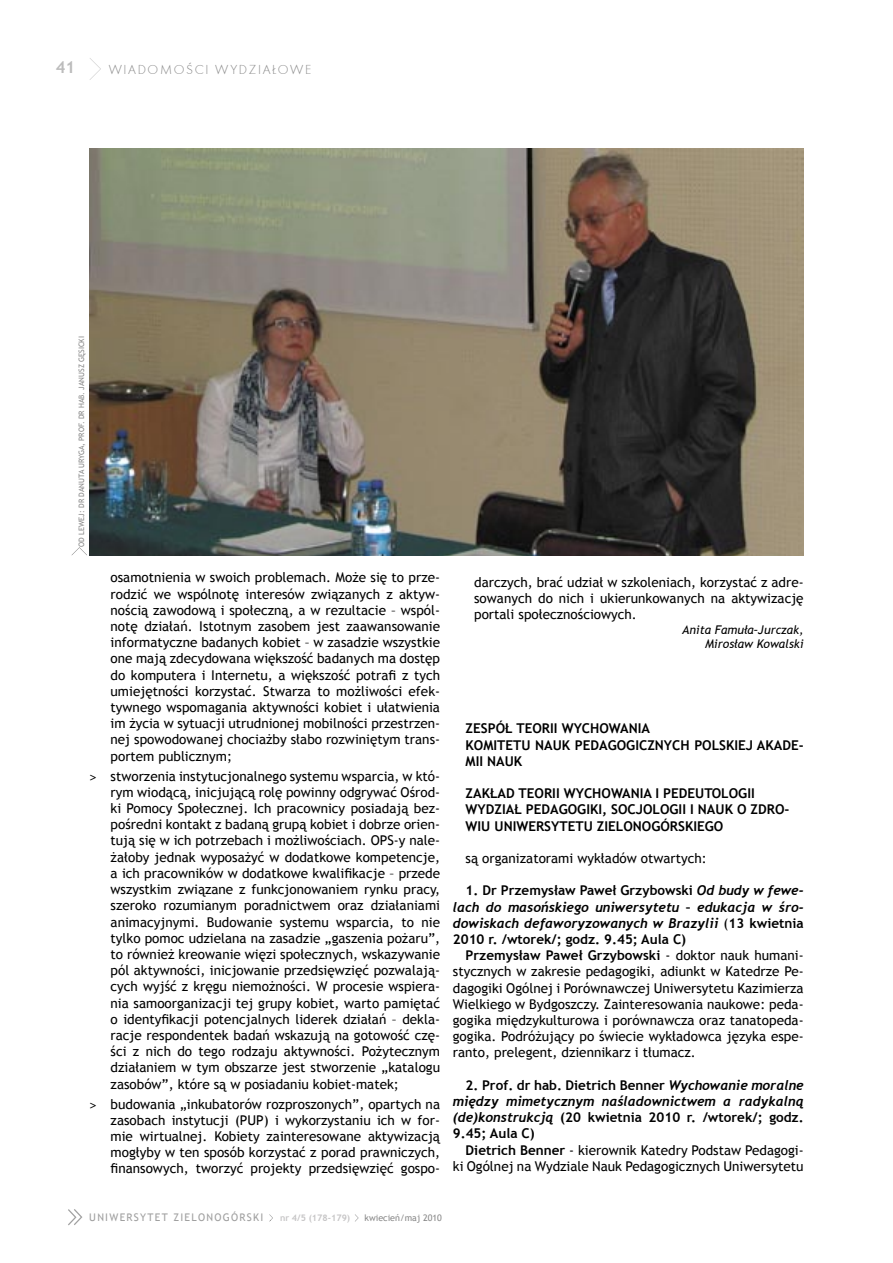
<style>
.page{position:relative;width:893px;height:1263px;background:#fff}
.page>*{position:absolute;margin:0;border:0;box-sizing:border-box;transform-origin:0 0}
.t1{font:700 16.5px "Trebuchet MS";color:#bcbcbc}
.t2{font:13.5px/16.2px "Trebuchet MS";color:#000;text-align:justify}
.t3{font:700 13.5px/16.2px "Trebuchet MS";color:#000}
.t4{font:italic 700 13.5px/16.2px "Trebuchet";color:#000}
.t5{font:13.5px "Futura TEE Ligh";letter-spacing:.12em;color:#888}
.t6{font:italic 12px/14.4px "Trebuchet MS";color:#000;text-align:right}
.t7{font:10.5px "Trebuchet MS";letter-spacing:.12em;color:#9f9f9f}
.t8{font:9px "Trebuchet MS";color:#888}
.t9{font:700 9px "Trebuchet MS";color:#c6c5c6}
.t10{font:7.5px "Trebuchet MS";color:#888}
.s1{font-family:"Vrinda";font-size:15px}
.s2{font-family:"Trebuchet";font-style:italic}
.s3{font-family:"Trebuchet MS";font-weight:400;font-style:normal}
.s4{font-family:"Trebuchet MS";font-style:normal}
.s5{font-weight:400}
.s6{font-weight:700}
</style>
<div class="page">
<svg style="left:90px;top:58px;width:11px;height:22px"></svg>
<svg style="left:68px;top:1209px;width:14px;height:16px"></svg>
<svg style="left:269px;top:1214px;width:4px;height:8px"></svg>
<svg style="left:355px;top:1214px;width:4px;height:8px"></svg>
<img style="left:89px;top:148px;width:714px;height:407px">
<svg style="left:72px;top:547px;width:15px;height:8px"></svg>
<p class="t1" style="left:56px;top:57px;width:21px">41</p>
<p class="t5" style="left:109px;top:61px;width:204px">WIADOMOŒCI WYDZIA£OWE</p>
<p class="t10" style="left:77px;top:547px;width:212px;rotate:-90deg">OD LEWEJ: DR DANUTA URYGA, PROF. DR HAB. JANUSZ GĘSICKI</p>
<p class="t2" style="left:111px;top:570px;width:331px">osamotnienia w swoich problemach. Może się to prze&shy;rodzić we wspólnotę interesów związanych z aktyw&shy;nością zawodową i społeczną, a w rezultacie – wspól&shy;notę działań. Istotnym zasobem jest zaawansowanie informatyczne badanych kobiet – w zasadzie wszystkie one mają zdecydowana większość badanych ma dostęp do komputera i Internetu, a większość potrafi z tych umiejętności korzystać. Stwarza to możliwości efek&shy;tywnego wspomagania aktywności kobiet i ułatwienia im życia w sytuacji utrudnionej mobilności przestrzen&shy;nej spowodowanej chociażby słabo rozwiniętym trans&shy;portem publicznym;</p>
<p class="t2" style="left:111px;top:768px;width:331px;text-indent:-21px"><span class="s1">&gt;</span> stworzenia instytucjonalnego systemu wsparcia, w któ&shy;rym wiodącą, inicjującą rolę powinny odgrywać Ośrod&shy;ki Pomocy Społecznej. Ich pracownicy posiadają bez&shy;pośredni kontakt z badaną grupą kobiet i dobrze orien&shy;tują się w ich potrzebach i możliwościach. OPS-y nale&shy;żałoby jednak wyposażyć w dodatkowe kompetencje, a ich pracowników w dodatkowe kwalifikacje – przede wszystkim związane z funkcjonowaniem rynku pracy, szeroko rozumianym poradnictwem oraz działaniami animacyjnymi. Budowanie systemu wsparcia, to nie tylko pomoc udzielana na zasadzie „gaszenia pożaru”, to również kreowanie więzi społecznych, wskazywanie pól aktywności, inicjowanie przedsięwzięć pozwalają&shy;cych wyjść z kręgu niemożności. W procesie wspiera&shy;nia samoorganizacji tej grupy kobiet, warto pamiętać o identyfikacji potencjalnych liderek działań – dekla&shy;racje respondentek badań wskazują na gotowość czę&shy;ści z nich do tego rodzaju aktywności. Pożytecznym działaniem w tym obszarze jest stworzenie „katalogu zasobów”, które są w posiadaniu kobiet-matek;</p>
<p class="t2" style="left:111px;top:1096px;width:331px;text-indent:-21px"><span class="s1">&gt;</span> budowania „inkubatorów rozproszonych”, opartych na zasobach instytucji (PUP) i wykorzystaniu ich w for&shy;mie wirtualnej. Kobiety zainteresowane aktywizacją mogłyby w ten sposób korzystać z porad prawniczych, finansowych, tworzyć projekty przedsięwzięć gospo-</p>
<p class="t2" style="left:474px;top:574px;width:331px">darczych, brać udział w szkoleniach, korzystać z adre&shy;sowanych do nich i ukierunkowanych na aktywizację portali społecznościowych.</p>
<p class="t6" style="left:682px;top:622px;width:123px">Anita Famuła–Jurczak,<br>Mirosław Kowalski</p>
<p class="t3" style="left:466px;top:720px;width:340px">ZESPÓŁ TEORII WYCHOWANIA<br>KOMITETU NAUK PEDAGOGICZNYCH POLSKIEJ AKADE-<br>MII NAUK</p>
<p class="t3" style="left:466px;top:785px;width:325px">ZAKŁAD TEORII WYCHOWANIA I PEDEUTOLOGII<br>WYDZIAŁ PEDAGOGIKI, SOCJOLOGII I NAUK O ZDRO-<br>WIU UNIWERSYTETU ZIELONOGÓRSKIEGO</p>
<p class="t2" style="left:466px;top:850px;width:243px">są organizatorami wykładów otwartych:</p>
<p class="t3" style="left:466px;top:882px;width:340px">1. Dr Przemysław Paweł Grzybowski <span class="s2">Od budy w fewe-</span></p>
<p class="t4" style="left:453px;top:899px;width:352px">lach do masońskiego uniwersytetu – edukacja w śro&shy;dowiskach defaworyzowanych w Brazylii <span class="s3">(</span><span class="s4">13 kwietnia</span></p>
<p class="t3" style="left:453px;top:931px;width:235px">2010 r. /wtorek/; godz. 9.45; Aula C)</p>
<p class="t3" style="left:466px;top:947px;width:339px">Przemysław Paweł Grzybowski <span class="s5">- doktor nauk humani-</span></p>
<p class="t2" style="left:453px;top:964px;width:352px">stycznych w zakresie pedagogiki, adiunkt w Katedrze Pe-</p>
<p class="t2" style="left:453px;top:980px;width:352px">dagogiki Ogólnej i Porównawczej Uniwersytetu Kazimierza</p>
<p class="t2" style="left:453px;top:996px;width:352px">Wielkiego w Bydgoszczy. Zainteresowania naukowe: peda-</p>
<p class="t2" style="left:453px;top:1012px;width:352px">gogika międzykulturowa i porównawcza oraz tanatopeda-</p>
<p class="t2" style="left:453px;top:1028px;width:352px">gogika. Podróżujący po świecie wykładowca języka espe-</p>
<p class="t2" style="left:453px;top:1045px;width:244px">ranto, prelegent, dziennikarz i tłumacz.</p>
<p class="t3" style="left:466px;top:1077px;width:340px">2. Prof. dr hab. Dietrich Benner <span class="s2">Wychowanie moralne</span></p>
<p class="t4" style="left:453px;top:1093px;width:352px">między mimetycznym naśladownictwem a radykalną</p>
<p class="t3" style="left:453px;top:1109px;width:352px"><span class="s2">(de)konstrukcją</span> (20 kwietnia 2010 r. /wtorek/; godz.<br>9.45; Aula C)</p>
<p class="t2" style="left:453px;top:1142px;width:352px;text-align:right"><span class="s6">Dietrich Benner</span> - kierownik Katedry Podstaw Pedagogi&shy;ki Ogólnej na Wydziale Nauk Pedagogicznych Uniwersytetu</p>
<p class="t7" style="left:89px;top:1211px;width:175px">UNIWERSYTET ZIELONOGÓRSKI</p>
<p class="t9" style="left:280px;top:1212px;width:72px">nr 4/5 (178-179)</p>
<p class="t8" style="left:365px;top:1212px;width:79px">kwiecień/maj 2010</p>
</div>
